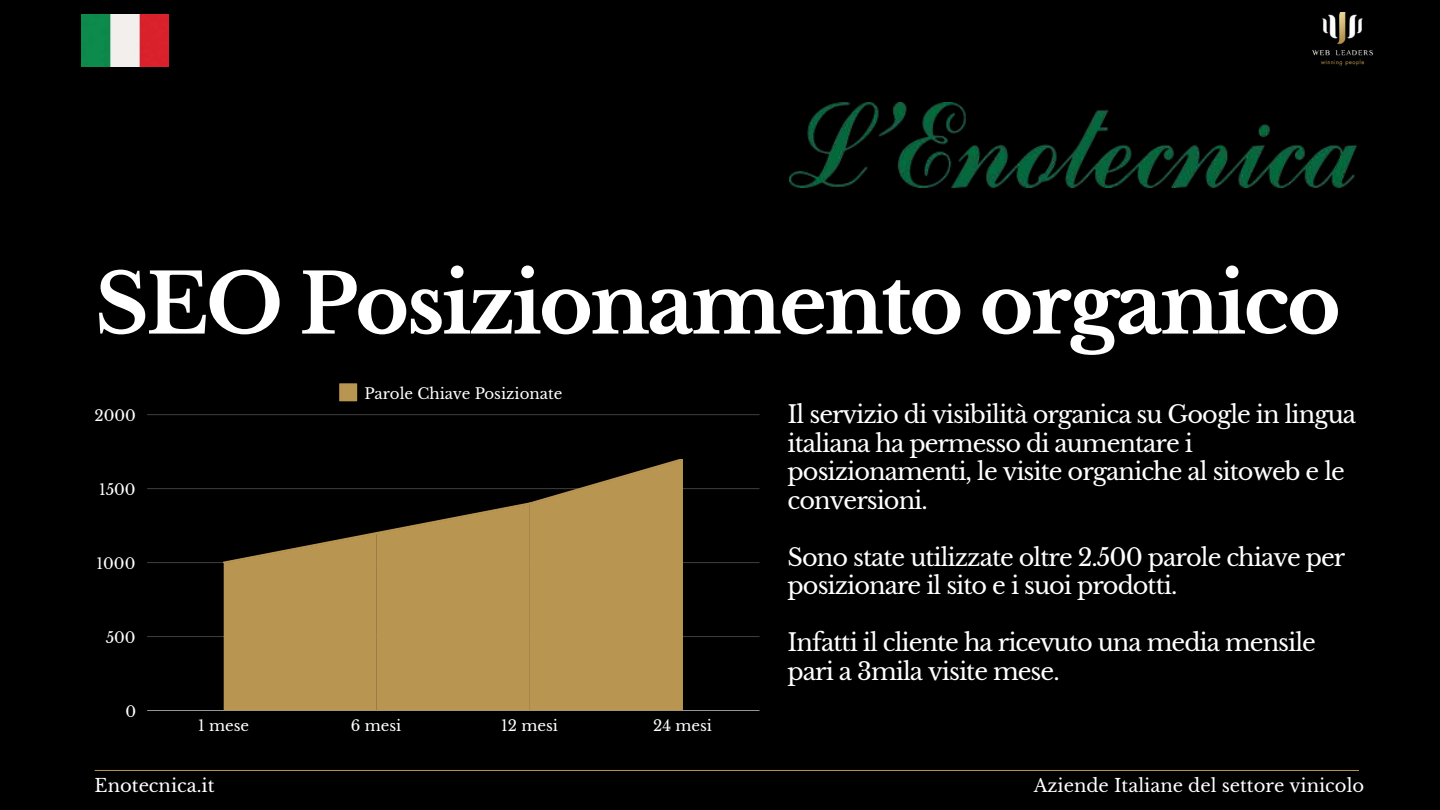
<style>
.page{position:relative;width:1440px;height:810px;background:#000}
.page>*{position:absolute;margin:0;border:0;box-sizing:border-box;transform-origin:0 0}
.t1{font:700 82px "Libre Baskerville";letter-spacing:-.035em;color:#fff}
.t2{font:24px/28.5px "Libre Baskerville";letter-spacing:-.04em;color:#fff}
.t3{font:18px "Libre Baskerville";color:#fff}
.t4{font:15px "Libre Baskerville";color:#fff}
</style>
<div class="page">
<svg style="left:339px;top:383px;width:18px;height:18px"></svg>
<hr style="left:147px;top:710px;width:613px;height:1px;background:#959595">
<hr style="left:147px;top:636px;width:613px;height:1px;background:#3c3c3c">
<hr style="left:147px;top:562px;width:613px;height:1px;background:#393939">
<hr style="left:147px;top:488px;width:613px;height:1px;background:#373737">
<hr style="left:147px;top:414px;width:613px;height:1px;background:#353535">
<svg style="left:224px;top:459px;width:459px;height:252px"></svg>
<hr style="left:95px;top:770px;width:1264px;height:1px;background:#b99552">
<img style="left:81px;top:15px;width:88px;height:51px">
<img style="left:1312px;top:12px;width:61px;height:54px">
<img style="left:789px;top:103px;width:568px;height:85px">
<h1 class="t1" style="left:95px;top:254px;width:1248px">SEO Posizionamento organico</h1>
<p class="t4" style="left:95px;top:406px;width:43px">2000</p>
<p class="t4" style="left:99px;top:480px;width:38px">1500</p>
<p class="t4" style="left:97px;top:554px;width:40px">1000</p>
<p class="t4" style="left:106px;top:628px;width:31px">500</p>
<p class="t4" style="left:125px;top:702px;width:12px">0</p>
<p class="t4" style="left:365px;top:384px;width:199px">Parole Chiave Posizionate</p>
<p class="t4" style="left:198px;top:716px;width:53px">1 mese</p>
<p class="t4" style="left:351px;top:716px;width:52px">6 mesi</p>
<p class="t4" style="left:501px;top:716px;width:58px">12 mesi</p>
<p class="t4" style="left:653px;top:716px;width:60px">24 mesi</p>
<p class="t2" style="left:788px;top:400px;width:570px">Il servizio di visibilità organica su Google in lingua italiana ha permesso di aumentare i posizionamenti, le visite organiche al sitoweb e le conversioni.</p>
<p class="t2" style="left:788px;top:543px;width:559px">Sono state utilizzate oltre 2.500 parole chiave per posizionare il sito e i suoi prodotti.</p>
<p class="t2" style="left:788px;top:628px;width:530px">Infatti il cliente ha ricevuto una media mensile pari a 3mila visite mese.</p>
<p class="t3" style="left:95px;top:774px;width:121px">Enotecnica.it</p>
<p class="t3" style="left:1034px;top:774px;width:332px">Aziende Italiane del settore vinicolo</p>
</div>
